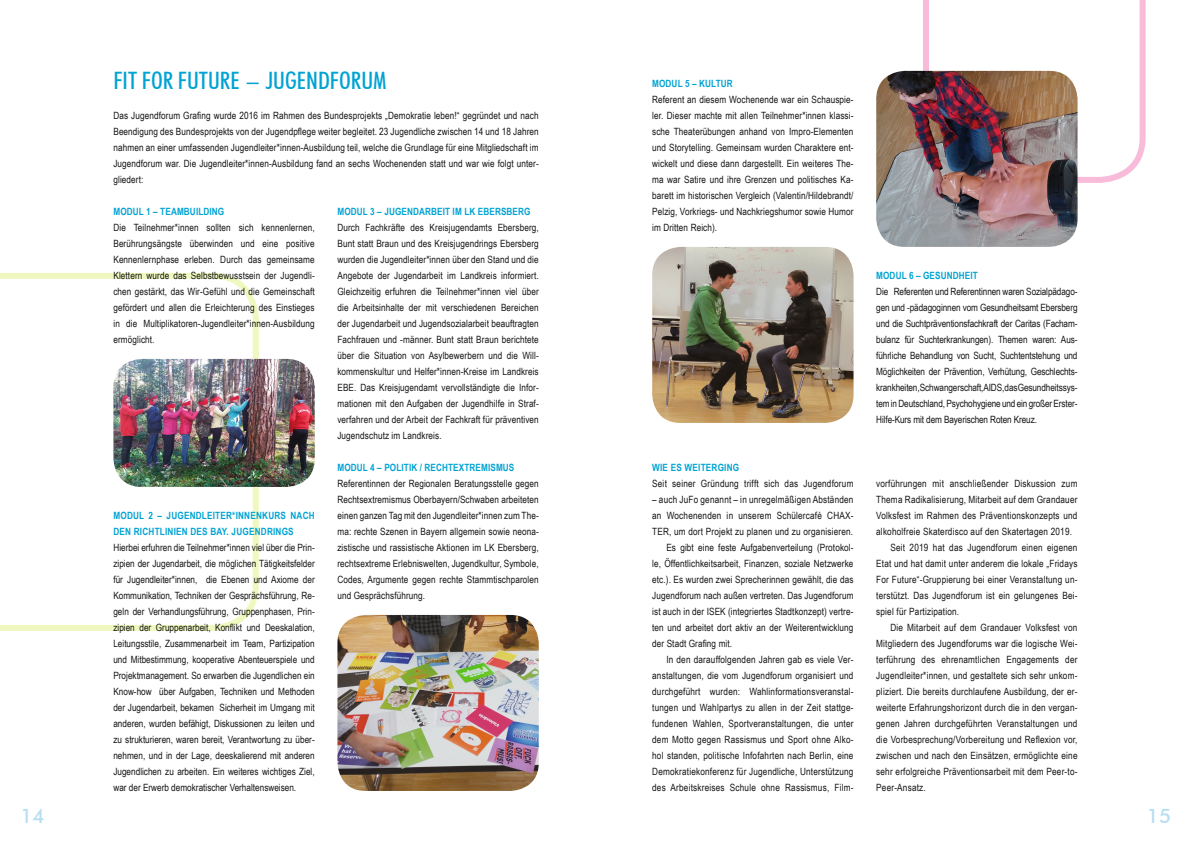
<style>
.page{position:relative;width:1191px;height:842px;background:#fff}
.page>*{position:absolute;margin:0;border:0;box-sizing:border-box;transform-origin:0 0}
.Head{font:500 condensed 24px "Futura BT";color:#00a3d3}
.Head-2{font:500 20px "Futura BT";color:#b6dff3}
.Fliesstext{font:10px/16px "Arial Narrow";letter-spacing:.01em;color:#131413;text-align:justify}
.Fliesstext_mit_Einzu{font:10px/16px "Arial Narrow";letter-spacing:.02em;color:#131413;text-align:justify}
.Zwiti{font:700 10px/16px "Arial Narrow";letter-spacing:.01em;color:#00a3d3}
</style>
<div class="page">
<svg style="left:0;top:273px;width:259px;height:358px"></svg>
<svg style="left:923px;top:0;width:222px;height:183px"></svg>
<img style="left:113px;top:359px;width:202px;height:128px">
<img style="left:337px;top:615px;width:202px;height:176px">
<img style="left:876px;top:71px;width:201px;height:176px">
<img style="left:652px;top:247px;width:201px;height:176px">
<p class="Head" style="left:113px;top:66px;width:275px">FIT FOR FUTURE – JUGENDFORUM</p>
<p class="Fliesstext" style="left:113px;top:107px;width:427px">Das Jugendforum Grafing wurde 2016 im Rahmen des Bundesprojekts „Demokratie leben!“ gegründet und nach Beendigung des Bundesprojekts von der Jugendpflege weiter begleitet. 23 Jugendliche zwischen 14 und 18 Jahren nahmen an einer umfassenden Jugendleiter*innen-Ausbildung teil, welche die Grundlage für eine Mitgliedschaft im Jugendforum war. Die Jugendleiter*innen-Ausbildung fand an sechs Wochenenden statt und war wie folgt unter&shy;gliedert:</p>
<p class="Zwiti" style="left:113px;top:203px;width:112px">MODUL 1 – TEAMBUILDING</p>
<p class="Fliesstext" style="left:113px;top:219px;width:203px">Die Teilnehmer*innen sollten sich kennenlernen, Berührungsängste überwinden und eine positive Kennenlernphase erleben. Durch das gemeinsame Klettern wurde das Selbstbewusstsein der Jugendli&shy;chen gestärkt, das Wir-Gefühl und die Gemeinschaft gefördert und allen die Erleichterung des Einstieges in die Multiplikatoren-Jugendleiter*innen-Ausbildung ermöglicht.</p>
<p class="Zwiti" style="left:113px;top:507px;width:203px">MODUL 2 – JUGENDLEITER*INNENKURS NACH<br>DEN RICHTLINIEN DES BAY. JUGENDRINGS</p>
<p class="Fliesstext" style="left:113px;top:539px;width:203px">Hierbei erfuhren die Teilnehmer*innen viel über die Prin&shy;zipien der Jugendarbeit, die möglichen Tätigkeitsfelder für Jugendleiter*innen, die Ebenen und Axiome der Kommunikation, Techniken der Gesprächsführung, Re&shy;geln der Verhandlungsführung, Gruppenphasen, Prin&shy;zipien der Gruppenarbeit, Konflikt und Deeskalation, Leitungsstile, Zusammenarbeit im Team, Partizipation und Mitbestimmung, kooperative Abenteuerspiele und Projektmanagement. So erwarben die Jugendlichen ein Know-how über Aufgaben, Techniken und Methoden der Jugendarbeit, bekamen Sicherheit im Umgang mit anderen, wurden befähigt, Diskussionen zu leiten und zu strukturieren, waren bereit, Verantwortung zu über&shy;nehmen, und in der Lage, deeskalierend mit anderen Jugendlichen zu arbeiten. Ein weiteres wichtiges Ziel, war der Erwerb demokratischer Verhaltensweisen.</p>
<p class="Zwiti" style="left:337px;top:203px;width:195px">MODUL 3 – JUGENDARBEIT IM LK EBERSBERG</p>
<p class="Fliesstext" style="left:337px;top:219px;width:203px">Durch Fachkräfte des Kreisjugendamts Ebersberg, Bunt statt Braun und des Kreisjugendrings Ebersberg wurden die Jugendleiter*innen über den Stand und die Angebote der Jugendarbeit im Landkreis informiert.<br>Gleichzeitig erfuhren die Teilnehmer*innen viel über die Arbeitsinhalte der mit verschiedenen Bereichen der Jugendarbeit und Jugendsozialarbeit beauftragten Fachfrauen und -männer. Bunt statt Braun berichtete über die Situation von Asylbewerbern und die Will&shy;kommenskultur und Helfer*innen-Kreise im Landkreis EBE. Das Kreisjugendamt vervollständigte die Infor&shy;mationen mit den Aufgaben der Jugendhilfe in Straf&shy;verfahren und der Arbeit der Fachkraft für präventiven Jugendschutz im Landkreis.</p>
<p class="Zwiti" style="left:337px;top:459px;width:178px">MODUL 4 – POLITIK / RECHTEXTREMISMUS</p>
<p class="Fliesstext" style="left:337px;top:475px;width:203px">Referentinnen der Regionalen Beratungsstelle gegen Rechtsextremismus Oberbayern/Schwaben arbeiteten einen ganzen Tag mit den Jugendleiter*innen zum The&shy;ma: rechte Szenen in Bayern allgemein sowie neona&shy;zistische und rassistische Aktionen im LK Ebersberg, rechtsextreme Erlebniswelten, Jugendkultur, Symbole, Codes, Argumente gegen rechte Stammtischparolen und Gesprächsführung.</p>
<p class="Zwiti" style="left:652px;top:75px;width:82px">MODUL 5 – KULTUR</p>
<p class="Fliesstext" style="left:652px;top:91px;width:203px">Referent an diesem Wochenende war ein Schauspie&shy;ler. Dieser machte mit allen Teilnehmer*innen klassi&shy;sche Theaterübungen anhand von Impro-Elementen und Storytelling. Gemeinsam wurden Charaktere ent&shy;wickelt und diese dann dargestellt. Ein weiteres The&shy;ma war Satire und ihre Grenzen und politisches Ka&shy;barett im historischen Vergleich (Valentin/Hildebrandt/ Pelzig, Vorkriegs- und Nachkriegshumor sowie Humor im Dritten Reich).</p>
<p class="Zwiti" style="left:652px;top:459px;width:89px">WIE ES WEITERGING</p>
<p class="Fliesstext" style="left:652px;top:475px;width:203px">Seit seiner Gründung trifft sich das Jugendforum</p>
<p class="Fliesstext" style="left:652px;top:491px;width:203px">– auch JuFo genannt – in unregelmäßigen Abständen an Wochenenden in unserem Schülercafè CHAX-TER, um dort Projekt zu planen und zu organisieren.</p>
<p class="Fliesstext_mit_Einzu" style="left:652px;top:539px;width:203px;text-indent:14px">Es gibt eine feste Aufgabenverteilung (Protokol&shy;le, Öffentlichkeitsarbeit, Finanzen, soziale Netzwerke etc.). Es wurden zwei Sprecherinnen gewählt, die das Jugendforum nach außen vertreten. Das Jugendforum ist auch in der ISEK (integriertes Stadtkonzept) vertre&shy;ten und arbeitet dort aktiv an der Weiterentwicklung der Stadt Grafing mit.</p>
<p class="Fliesstext_mit_Einzu" style="left:652px;top:651px;width:203px;text-indent:14px">In den darauffolgenden Jahren gab es viele Ver&shy;anstaltungen, die vom Jugendforum organisiert und durchgeführt wurden: Wahlinformationsveranstal&shy;tungen und Wahlpartys zu allen in der Zeit stattge&shy;fundenen Wahlen, Sportveranstaltungen, die unter dem Motto gegen Rassismus und Sport ohne Alko&shy;hol standen, politische Infofahrten nach Berlin, eine Demokratiekonferenz für Jugendliche, Unterstützung des Arbeitskreises Schule ohne Rassismus, Film-</p>
<p class="Zwiti" style="left:876px;top:267px;width:103px">MODUL 6 – GESUNDHEIT</p>
<p class="Fliesstext" style="left:876px;top:283px;width:203px">Die Referenten und Referentinnen waren Sozialpädago&shy;gen und -pädagoginnen vom Gesundheitsamt Ebersberg und die Suchtpräventionsfachkraft der Caritas (Facham&shy;bulanz für Suchterkrankungen). Themen waren: Aus&shy;führliche Behandlung von Sucht, Suchtentstehung und Möglichkeiten der Prävention, Verhütung, Geschlechts&shy;krankheiten, Schwangerschaft, AIDS, das Gesundheitssys&shy;tem in Deutschland, Psychohygiene und ein großer Erster-Hilfe-Kurs mit dem Bayerischen Roten Kreuz.</p>
<p class="Fliesstext_mit_Einzu" style="left:876px;top:475px;width:203px">vorführungen mit anschließender Diskussion zum Thema Radikalisierung, Mitarbeit auf dem Grandauer Volksfest im Rahmen des Präventionskonzepts und alkoholfreie Skaterdisco auf den Skatertagen 2019.</p>
<p class="Fliesstext_mit_Einzu" style="left:876px;top:539px;width:203px;text-indent:14px">Seit 2019 hat das Jugendforum einen eigenen Etat und hat damit unter anderem die lokale „Fridays For Future“-Gruppierung bei einer Veranstaltung un&shy;terstützt. Das Jugendforum ist ein gelungenes Bei&shy;spiel für Partizipation.</p>
<p class="Fliesstext_mit_Einzu" style="left:876px;top:619px;width:203px;text-indent:14px">Die Mitarbeit auf dem Grandauer Volksfest von Mitgliedern des Jugendforums war die logische Wei&shy;terführung des ehrenamtlichen Engagements der Jugendleiter*innen, und gestaltete sich sehr unkom&shy;pliziert. Die bereits durchlaufene Ausbildung, der er&shy;weiterte Erfahrungshorizont durch die in den vergan&shy;genen Jahren durchgeführten Veranstaltungen und die Vorbesprechung/Vorbereitung und Reflexion vor, zwischen und nach den Einsätzen, ermöglichte eine sehr erfolgreiche Präventionsarbeit mit dem Peer-to-Peer-Ansatz.</p>
<p class="Head-2" style="left:21px;top:804px;width:26px">14</p>
<p class="Head-2" style="left:1147px;top:804px;width:26px">15</p>
</div>
